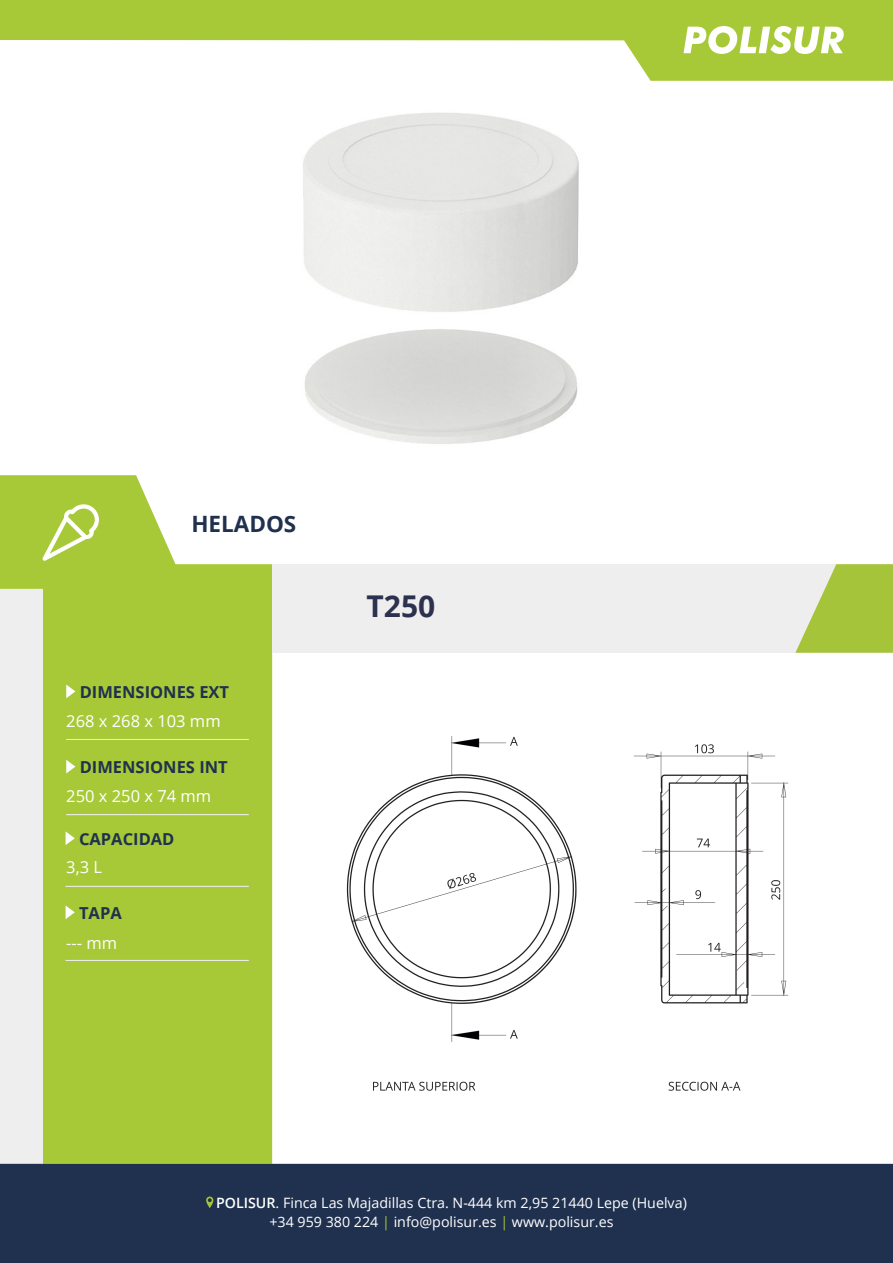
<style>
.page{position:relative;width:893px;height:1263px;background:#fff}
.page>*{position:absolute;margin:0;border:0;box-sizing:border-box;transform-origin:0 0}
.t1{font:700 30px "Open Sans";color:#2c314f}
.t2{font:700 22.5px "Open Sans";color:#20314f}
.t3{font:700 16.5px "Open Sans";color:#20314f}
.t4{font:16.5px "Open Sans";color:#fff}
.t5{font:14.25px/19px "Open Sans";color:#fff}
.s1{font-weight:600}
.s2{color:#a6c439}
</style>
<div class="page">
<svg style="left:0;top:475px;width:272px;height:689px;background:#accc45"></svg>
<svg style="left:0;top:0;width:893px;height:81px;fill:#a7c938"></svg>
<div style="left:272px;top:564px;width:620px;height:89px;background:#eeeeef"></div>
<svg style="left:684px;top:26px;width:160px;height:28px"></svg>
<div style="left:0;top:589px;width:42px;height:575px;background:#eeeeef"></div>
<svg style="left:795px;top:564px;width:98px;height:89px"></svg>
<div style="left:0;top:1164px;width:893px;height:99px;background:#20314f"></div>
<svg style="left:206px;top:1196px;width:7px;height:12px"></svg>
<svg style="left:66px;top:684px;width:9px;height:14px"></svg>
<svg style="left:66px;top:760px;width:9px;height:13px"></svg>
<svg style="left:66px;top:831px;width:9px;height:14px"></svg>
<hr style="left:66px;top:739px;width:183px;height:1px;background:#eeeeef">
<hr style="left:66px;top:814px;width:183px;height:1px;background:#eeeeef">
<hr style="left:66px;top:886px;width:183px;height:1px;background:#eeeeef">
<svg style="left:66px;top:905px;width:9px;height:14px"></svg>
<hr style="left:66px;top:960px;width:183px;height:1px;background:#eeeeef">
<svg style="left:42px;top:504px;width:57px;height:57px"></svg>
<img style="left:303px;top:113px;width:276px;height:331px">
<img style="left:346px;top:736px;width:443px;height:355px">
<h2 class="t2" style="left:191px;top:508px;width:107px">HELADOS</h2>
<p class="t3" style="left:80px;top:681px;width:151px">DIMENSIONES EXT</p>
<p class="t4" style="left:66px;top:709px;width:156px">268 x 268 x 103 mm</p>
<p class="t3" style="left:80px;top:756px;width:150px">DIMENSIONES INT</p>
<p class="t4" style="left:66px;top:784px;width:146px">250 x 250 x 74 mm</p>
<p class="t3" style="left:79px;top:827px;width:97px">CAPACIDAD</p>
<p class="t4" style="left:66px;top:856px;width:37px">3,3 L</p>
<p class="t3" style="left:79px;top:901px;width:44px">TAPA</p>
<p class="t4" style="left:66px;top:932px;width:52px">--- mm</p>
<h1 class="t1" style="left:367px;top:585px;width:70px">T250</h1>
<p class="t5" style="left:269px;top:1193px;width:419px;text-indent:-53px"><span class="s1">POLISUR</span>. Finca Las Majadillas Ctra. N-444 km 2,95 21440 Lepe (Huelva) +34 959 380 224 <span class="s2">|</span> info@polisur.es <span class="s2">|</span> www.polisur.es</p>
</div>
